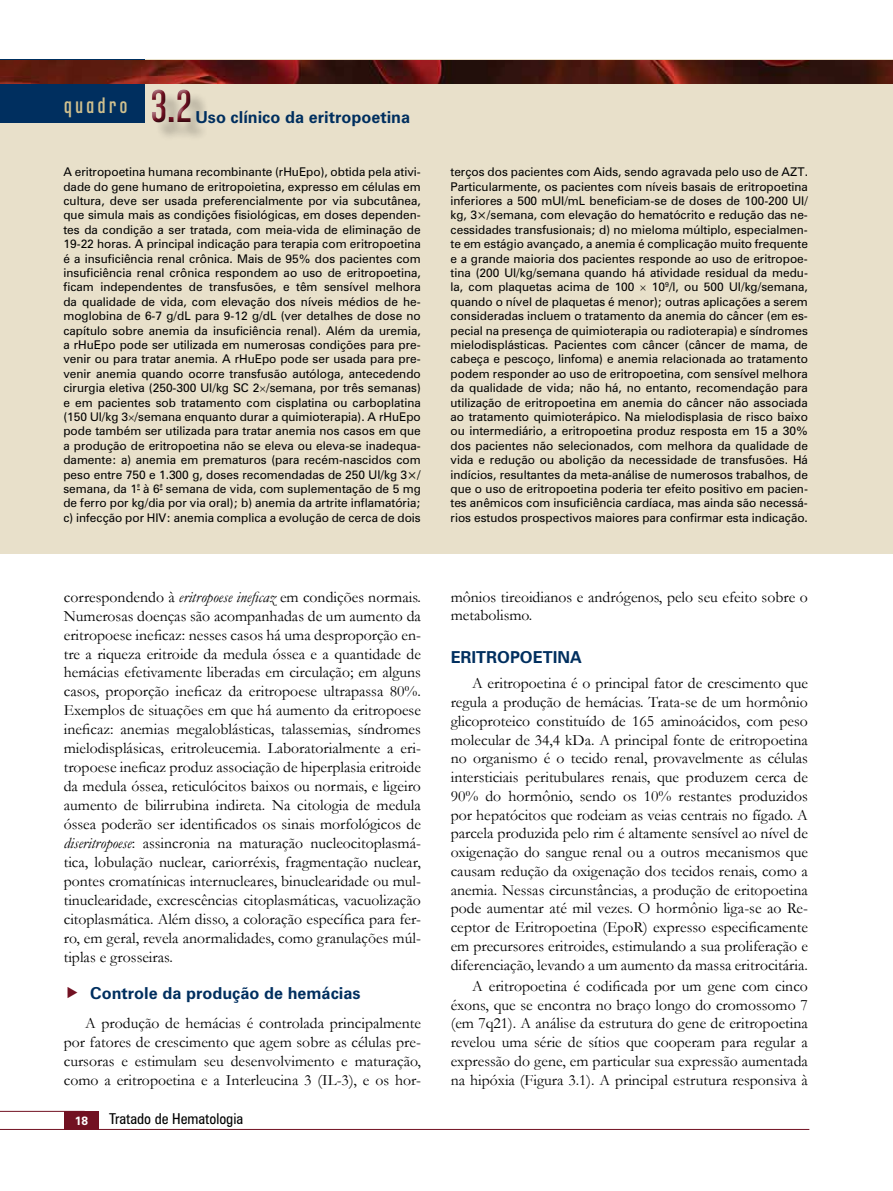
<style>
.page{position:relative;width:893px;height:1191px;background:#fff}
.page>*{position:absolute;margin:0;border:0;box-sizing:border-box;transform-origin:0 0}
.t1{font:22.5px "Chalet Comprime Cologne Eighty";letter-spacing:.16em;color:#d0c08e}
.t2{font:700 16.5px "Zurich BT";color:#002f5f}
.t3{font:15.75px/19px "Garamond";color:#000;text-align:justify}
.t4{font:condensed 15px "Zurich BT";color:#000}
.t5{font:12px/14.4px "Zurich BT";color:#000;text-align:justify}
.t6{font:700 12px "Zurich BT";color:#fff}
.s1{font-size:49.5px;color:#721122}
.s2{font-style:italic}
</style>
<div class="page">
<div style="left:64px;top:1111px;width:34px;height:18px;background:#721122"></div>
<hr style="left:0;top:1129px;width:809px;height:1px;background:#721122">
<hr style="left:0;top:1111px;width:85px;height:1px;background:#721122">
<div style="left:0;top:60px;width:893px;height:494px;background:#e8e0ca"></div>
<div style="left:0;top:60px;width:145px;height:63px;background:#002f5f"></div>
<div style="left:155px;top:91px;width:54px;height:49px;background:#000;opacity:.3"></div>
<div style="left:141px;top:78px;width:58px;height:49px;background:#fff;opacity:.75"></div>
<div style="left:145px;top:85px;width:57px;height:48px;background:#000;opacity:.75"></div>
<img style="left:0;top:61px;width:893px;height:22px">
<h1 class="t1" style="left:64px;top:93px;width:129px">quadro <span class="s1">3.2</span></h1>
<h2 class="t2" style="left:195px;top:107px;width:216px">Uso clínico da eritropoetina</h2>
<p class="t5" style="left:63px;top:164px;width:359px">A eritropoetina humana recombinante (rHuEpo), obtida pela ativi&shy;dade do gene humano de eritropoietina, expresso em células em cultura, deve ser usada preferencialmente por via subcutânea, que simula mais as condições fisiológicas, em doses dependen&shy;tes da condição a ser tratada, com meia-vida de eliminação de 19-22 horas. A principal indicação para terapia com eritropoetina é a insuficiência renal crônica. Mais de 95% dos pacientes com insuficiência renal crônica respondem ao uso de eritropoetina, ficam independentes de transfusões, e têm sensível melhora da qualidade de vida, com elevação dos níveis médios de he&shy;moglobina de 6-7 g/dL para 9-12 g/dL (ver detalhes de dose no capítulo sobre anemia da insuficiência renal). Além da uremia, a rHuEpo pode ser utilizada em numerosas condições para pre&shy;venir ou para tratar anemia. A rHuEpo pode ser usada para pre&shy;venir anemia quando ocorre transfusão autóloga, antecedendo cirurgia eletiva (250-300 UI/kg SC 2 /semana, por três semanas) e em pacientes sob tratamento com cisplatina ou carboplatina (150 UI/kg 3 /semana enquanto durar a quimioterapia). A rHuEpo pode também ser utilizada para tratar anemia nos casos em que a produção de eritropoetina não se eleva ou eleva-se inadequa&shy;damente: a) anemia em prematuros (para recém-nascidos com peso entre 750 e 1.300 g, doses recomendadas de 250 UI/kg 3×/ semana, da 1<sup>ª</sup> à 6<sup>ª</sup> semana de vida, com suplementação de 5 mg de ferro por kg/dia por via oral); b) anemia da artrite inflamatória; c) infecção por HIV: anemia complica a evolução de cerca de dois</p>
<p class="t5" style="left:451px;top:164px;width:359px">terços dos pacientes com Aids, sendo agravada pelo uso de AZT.<br>Particularmente, os pacientes com níveis basais de eritropoetina inferiores a 500 mUI/mL beneficiam-se de doses de 100-200 UI/ kg, 3×/semana, com elevação do hematócrito e redução das ne&shy;cessidades transfusionais; d) no mieloma múltiplo, especialmen&shy;te em estágio avançado, a anemia é complicação muito frequente e a grande maioria dos pacientes responde ao uso de eritropoe&shy;tina (200 UI/kg/semana quando há atividade residual da medu&shy;la, com plaquetas acima de 100</p>
<p class="t5" style="left:451px;top:280px;width:359px;text-indent:201px">10<sup>9</sup>/l, ou 500 UI/kg/semana, quando o nível de plaquetas é menor); outras aplicações a serem consideradas incluem o tratamento da anemia do câncer (em es&shy;pecial na presença de quimioterapia ou radioterapia) e síndromes mielodisplásticas. Pacientes com câncer (câncer de mama, de cabeça e pescoço, linfoma) e anemia relacionada ao tratamento podem responder ao uso de eritropoetina, com sensível melhora da qualidade de vida; não há, no entanto, recomendação para utilização de eritropoetina em anemia do câncer não associada ao tratamento quimioterápico. Na mielodisplasia de risco baixo ou intermediário, a eritropoetina produz resposta em 15 a 30% dos pacientes não selecionados, com melhora da qualidade de vida e redução ou abolição da necessidade de transfusões. Há indícios, resultantes da meta-análise de numerosos trabalhos, de que o uso de eritropoetina poderia ter efeito positivo em pacien&shy;tes anêmicos com insuficiência cardíaca, mas ainda são necessá&shy;rios estudos prospectivos maiores para confirmar esta indicação.</p>
<p class="t3" style="left:64px;top:586px;width:359px">correspondendo à <span class="s2">eritropoese ineficaz</span> em condições normais.<br>Numerosas doenças são acompanhadas de um aumento da eritropoese ineficaz: nesses casos há uma desproporção en&shy;tre a riqueza eritroide da medula óssea e a quantidade de hemácias efetivamente liberadas em circulação; em alguns casos, proporção ineficaz da eritropoese ultrapassa 80%.<br>Exemplos de situações em que há aumento da eritropoese ineficaz: anemias megaloblásticas, talassemias, síndromes mielodisplásicas, eritroleucemia. Laboratorialmente a eri&shy;tropoese ineficaz produz associação de hiperplasia eritroide da medula óssea, reticulócitos baixos ou normais, e ligeiro aumento de bilirrubina indireta. Na citologia de medula óssea poderão ser identificados os sinais morfológicos de <span class="s2">diseritropoese</span>: assincronia na maturação nucleocitoplasmá&shy;tica, lobulação nuclear, cariorréxis, fragmentação nuclear, pontes cromatínicas internucleares, binuclearidade ou mul&shy;tinuclearidade, excrescências citoplasmáticas, vacuolização citoplasmática. Além disso, a coloração específica para fer&shy;ro, em geral, revela anormalidades, como granulações múl&shy;tiplas e grosseiras.</p>
<h2 class="t2" style="left:90px;top:983px;width:272px">Controle da produção de hemácias</h2>
<h3 class="t3" style="left:64px;top:1012px;width:359px;text-indent:21px">A produção de hemácias é controlada principalmente por fatores de crescimento que agem sobre as células pre&shy;cursoras e estimulam seu desenvolvimento e maturação, como a eritropoetina e a Interleucina 3 (IL-3), e os hor-</h3>
<p class="t6" style="left:75px;top:1113px;width:15px">18</p>
<p class="t4" style="left:109px;top:1110px;width:136px">Tratado de Hematologia</p>
<h3 class="t3" style="left:451px;top:587px;width:359px">mônios tireoidianos e andrógenos, pelo seu efeito sobre o metabolismo.</h3>
<h2 class="t2" style="left:451px;top:647px;width:132px">Eritropoetina</h2>
<p class="t3" style="left:451px;top:673px;width:359px;text-indent:21px">A eritropoetina é o principal fator de crescimento que regula a produção de hemácias. Trata-se de um hormônio glicoproteico constituído de 165 aminoácidos, com peso molecular de 34,4 kDa. A principal fonte de eritropoetina no organismo é o tecido renal, provavelmente as células intersticiais peritubulares renais, que produzem cerca de 90% do hormônio, sendo os 10% restantes produzidos por hepatócitos que rodeiam as veias centrais no fígado. A parcela produzida pelo rim é altamente sensível ao nível de oxigenação do sangue renal ou a outros mecanismos que causam redução da oxigenação dos tecidos renais, como a anemia. Nessas circunstâncias, a produção de eritopoetina pode aumentar até mil vezes. O hormônio liga-se ao Re&shy;ceptor de Eritropoetina (EpoR) expresso especificamente em precursores eritroides, estimulando a sua proliferação e diferenciação, levando a um aumento da massa eritrocitária.</p>
<p class="t3" style="left:451px;top:976px;width:359px;text-indent:21px">A eritropoetina é codificada por um gene com cinco éxons, que se encontra no braço longo do cromossomo 7 (em 7q21). A análise da estrutura do gene de eritropoetina revelou uma série de sítios que cooperam para regular a expressão do gene, em particular sua expressão aumentada na hipóxia (Figura 3.1). A principal estrutura responsiva à</p>
</div>
